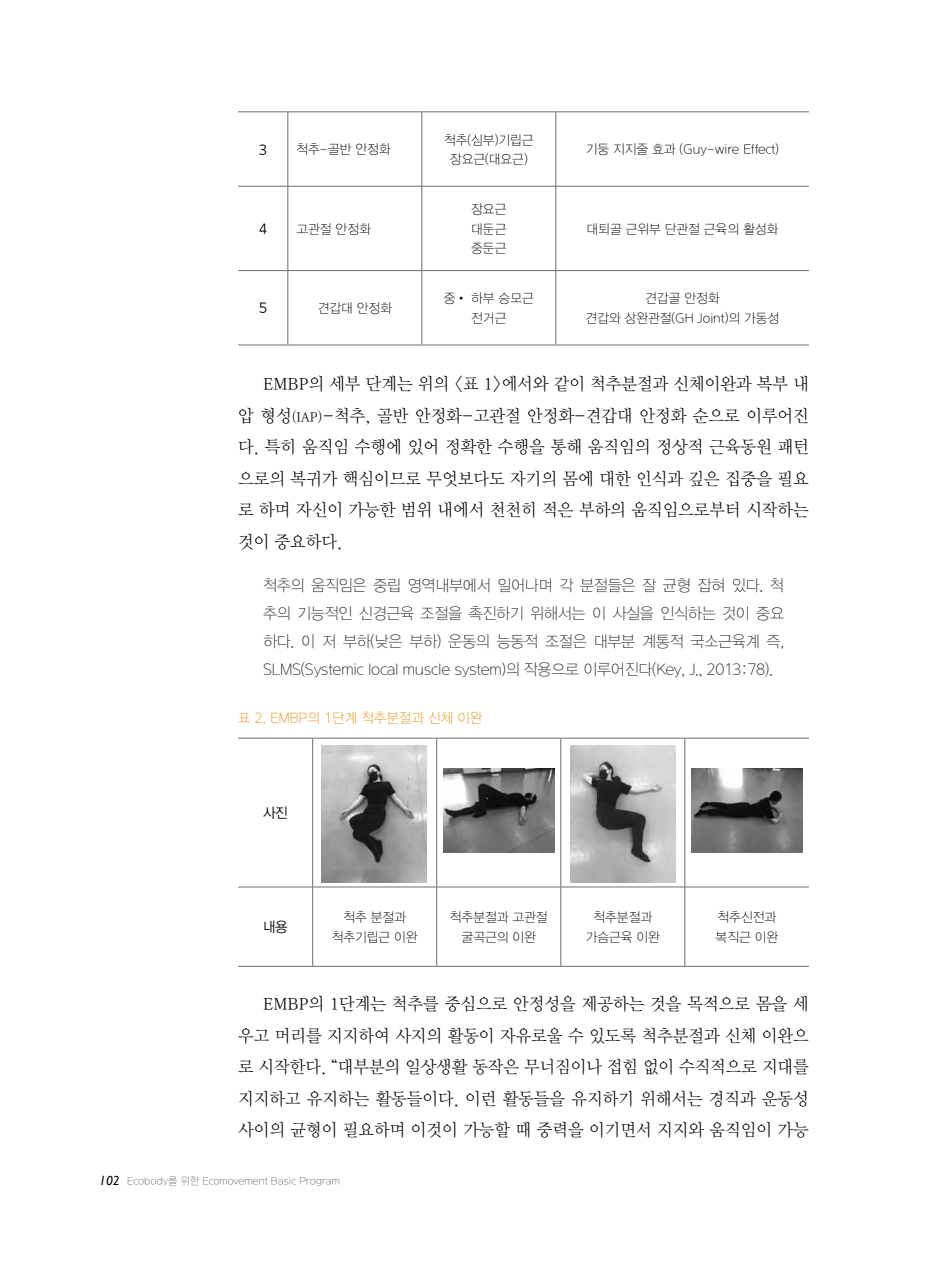
<style>
.page{position:relative;width:933px;height:1270px;background:#fff}
.page>*{position:absolute;margin:0;border:0;box-sizing:border-box;transform-origin:0 0}
.t1{font:17.5px/31.5px "DX Nmu Std 20";color:#000;text-align:justify;scale:.95 1}
.t2{font:15.75px/28px "DX Ngo Std 10";letter-spacing:-.02em;color:#2e2e2f;text-align:justify;scale:.95 1}
.t3{font:14px "DX Ngo Std 10";color:#e8941a;scale:.95 1}
.t4{font:14px "DX Ngo Std 20";color:#000;scale:.95 1}
.t5{font:13.12px/19.2px "DX Ngo Std 10";color:#000;text-align:center;scale:.95 1}
.t6{font:10.5px "DX Ngo Std 10";color:#6d6e71;scale:.95 1}
.s1{font-size:14px}
.s2{font-family:"Gill Sans";font-style:italic;font-size:13.12px;color:#000}
</style>
<div class="page">
<hr style="left:238px;top:345px;width:50px;height:1px;background:#6d6e71">
<hr style="left:287px;top:112px;width:1px;height:74px;background:#6d6e71">
<hr style="left:287px;top:186px;width:1px;height:84px;background:#6d6e71">
<hr style="left:287px;top:271px;width:1px;height:74px;background:#6d6e71">
<hr style="left:288px;top:345px;width:134px;height:1px;background:#6d6e71">
<hr style="left:421px;top:112px;width:1px;height:74px;background:#6d6e71">
<hr style="left:421px;top:186px;width:1px;height:84px;background:#6d6e71">
<hr style="left:421px;top:271px;width:1px;height:74px;background:#6d6e71">
<hr style="left:422px;top:345px;width:134px;height:1px;background:#6d6e71">
<hr style="left:555px;top:112px;width:1px;height:74px;background:#6d6e71">
<hr style="left:555px;top:186px;width:1px;height:84px;background:#6d6e71">
<hr style="left:555px;top:271px;width:1px;height:74px;background:#6d6e71">
<hr style="left:556px;top:345px;width:253px;height:1px;background:#6d6e71">
<hr style="left:238px;top:186px;width:50px;height:1px;background:#6d6e71">
<hr style="left:288px;top:186px;width:134px;height:1px;background:#6d6e71">
<hr style="left:422px;top:186px;width:134px;height:1px;background:#6d6e71">
<hr style="left:556px;top:186px;width:253px;height:1px;background:#6d6e71">
<hr style="left:238px;top:270px;width:50px;height:1px;background:#6d6e71">
<hr style="left:288px;top:270px;width:134px;height:1px;background:#6d6e71">
<hr style="left:422px;top:270px;width:134px;height:1px;background:#6d6e71">
<hr style="left:556px;top:270px;width:253px;height:1px;background:#6d6e71">
<hr style="left:238px;top:112px;width:50px;height:1px;background:#6d6e71">
<hr style="left:288px;top:112px;width:134px;height:1px;background:#6d6e71">
<hr style="left:422px;top:112px;width:134px;height:1px;background:#6d6e71">
<hr style="left:556px;top:112px;width:253px;height:1px;background:#6d6e71">
<hr style="left:238px;top:887px;width:75px;height:1px;background:#6d6e71">
<hr style="left:313px;top:887px;width:124px;height:1px;background:#6d6e71">
<hr style="left:437px;top:887px;width:124px;height:1px;background:#6d6e71">
<hr style="left:238px;top:738px;width:75px;height:1px;background:#6d6e71">
<hr style="left:313px;top:738px;width:124px;height:1px;background:#6d6e71">
<hr style="left:437px;top:738px;width:124px;height:1px;background:#6d6e71">
<hr style="left:561px;top:738px;width:124px;height:1px;background:#6d6e71">
<hr style="left:685px;top:738px;width:124px;height:1px;background:#6d6e71">
<hr style="left:238px;top:966px;width:75px;height:1px;background:#6d6e71">
<hr style="left:313px;top:966px;width:124px;height:1px;background:#6d6e71">
<hr style="left:437px;top:966px;width:124px;height:1px;background:#6d6e71">
<hr style="left:561px;top:966px;width:124px;height:1px;background:#6d6e71">
<hr style="left:685px;top:966px;width:124px;height:1px;background:#6d6e71">
<hr style="left:312px;top:739px;width:1px;height:148px;background:#6d6e71">
<hr style="left:436px;top:739px;width:1px;height:148px;background:#6d6e71">
<hr style="left:560px;top:739px;width:1px;height:148px;background:#6d6e71">
<hr style="left:684px;top:739px;width:1px;height:148px;background:#6d6e71">
<hr style="left:312px;top:887px;width:1px;height:79px;background:#6d6e71">
<hr style="left:436px;top:887px;width:1px;height:79px;background:#6d6e71">
<hr style="left:560px;top:887px;width:1px;height:79px;background:#6d6e71">
<hr style="left:684px;top:887px;width:1px;height:79px;background:#6d6e71">
<hr style="left:561px;top:887px;width:124px;height:1px;background:#6d6e71">
<hr style="left:685px;top:887px;width:124px;height:1px;background:#6d6e71">
<img style="left:322px;top:746px;width:105px;height:136px">
<img style="left:570px;top:746px;width:105px;height:136px">
<img style="left:443px;top:769px;width:111px;height:83px">
<img style="left:691px;top:769px;width:111px;height:83px">
<p class="t4" style="left:259px;top:142px;width:10px">3</p>
<p class="t5" style="left:296px;top:140px;width:101px">척추-골반 안정화</p>
<p class="t5" style="left:444px;top:131px;width:96px">척추(심부)기립근 장요근(대요근)</p>
<p class="t5" style="left:586px;top:140px;width:205px">기둥 지지줄 효과 (Guy-wire Effect)</p>
<p class="t4" style="left:259px;top:222px;width:10px">4</p>
<p class="t5" style="left:296px;top:220px;width:80px">고관절 안정화</p>
<p class="t5" style="left:471px;top:201px;width:39px;text-align:justify">장요근 대둔근 중둔근</p>
<p class="t5" style="left:586px;top:220px;width:203px">대퇴골 근위부 단관절 근육의 활성화</p>
<p class="t4" style="left:259px;top:301px;width:10px">5</p>
<p class="t5" style="left:318px;top:299px;width:80px">견갑대 안정화</p>
<p class="t5" style="left:444px;top:289px;width:96px">중• 하부 승모근 전거근</p>
<p class="t5" style="left:585px;top:289px;width:205px">견갑골 안정화<br>견갑와 상완관절(GH Joint)의 가동성</p>
<p class="t1" style="left:238px;top:369px;width:602px;text-indent:25px">EMBP의 세부 단계는 위의 &lt;표 1&gt;에서와 같이 척추분절과 신체이완과 복부 내 압 형성<span class="s1">(IAP)</span>-척추, 골반 안정화-고관절 안정화-견갑대 안정화 순으로 이루어진 다. 특히 움직임 수행에 있어 정확한 수행을 통해 움직임의 정상적 근육동원 패턴 으로의 복귀가 핵심이므로 무엇보다도 자기의 몸에 대한 인식과 깊은 집중을 필요 로 하며 자신이 가능한 범위 내에서 천천히 적은 부하의 움직임으로부터 시작하는 것이 중요하다.</p>
<p class="t2" style="left:263px;top:572px;width:550px">척추의 움직임은 중립 영역내부에서 일어나며 각 분절들은 잘 균형 잡혀 있다. 척 추의 기능적인 신경근육 조절을 촉진하기 위해서는 이 사실을 인식하는 것이 중요 하다. 이 저 부하(낮은 부하) 운동의 능동적 조절은 대부분 계통적 국소근육계 즉, SLMS(Systemic local muscle system)의 작용으로 이루어진다(Key, J., 2013:78).</p>
<p class="t3" style="left:238px;top:711px;width:258px">표 2. EMBP의 1단계 척추분절과 신체 이완</p>
<p class="t4" style="left:263px;top:806px;width:27px">사진</p>
<p class="t4" style="left:263px;top:920px;width:27px">내용</p>
<p class="t5" style="left:332px;top:908px;width:92px">척추 분절과 척추기립근 이완</p>
<p class="t5" style="left:450px;top:908px;width:104px">척추분절과 고관절 굴곡근의 이완</p>
<p class="t5" style="left:585px;top:908px;width:80px">척추분절과 가슴근육 이완</p>
<p class="t5" style="left:715px;top:908px;width:67px;text-align:left">척추신전과 복직근 이완</p>
<p class="t1" style="left:238px;top:989px;width:602px;text-indent:25px">EMBP의 1단계는 척추를 중심으로 안정성을 제공하는 것을 목적으로 몸을 세 우고 머리를 지지하여 사지의 활동이 자유로울 수 있도록 척추분절과 신체 이완으 로 시작한다. “대부분의 일상생활 동작은 무너짐이나 접힘 없이 수직적으로 지대를 지지하고 유지하는 활동들이다. 이런 활동들을 유지하기 위해서는 경직과 운동성 사이의 균형이 필요하며 이것이 가능할 때 중력을 이기면서 지지와 움직임이 가능</p>
<p class="t6" style="left:99px;top:1175px;width:255px"><span class="s2">102</span> Ecobody를 위한 Ecomovement Basic Program</p>
</div>
